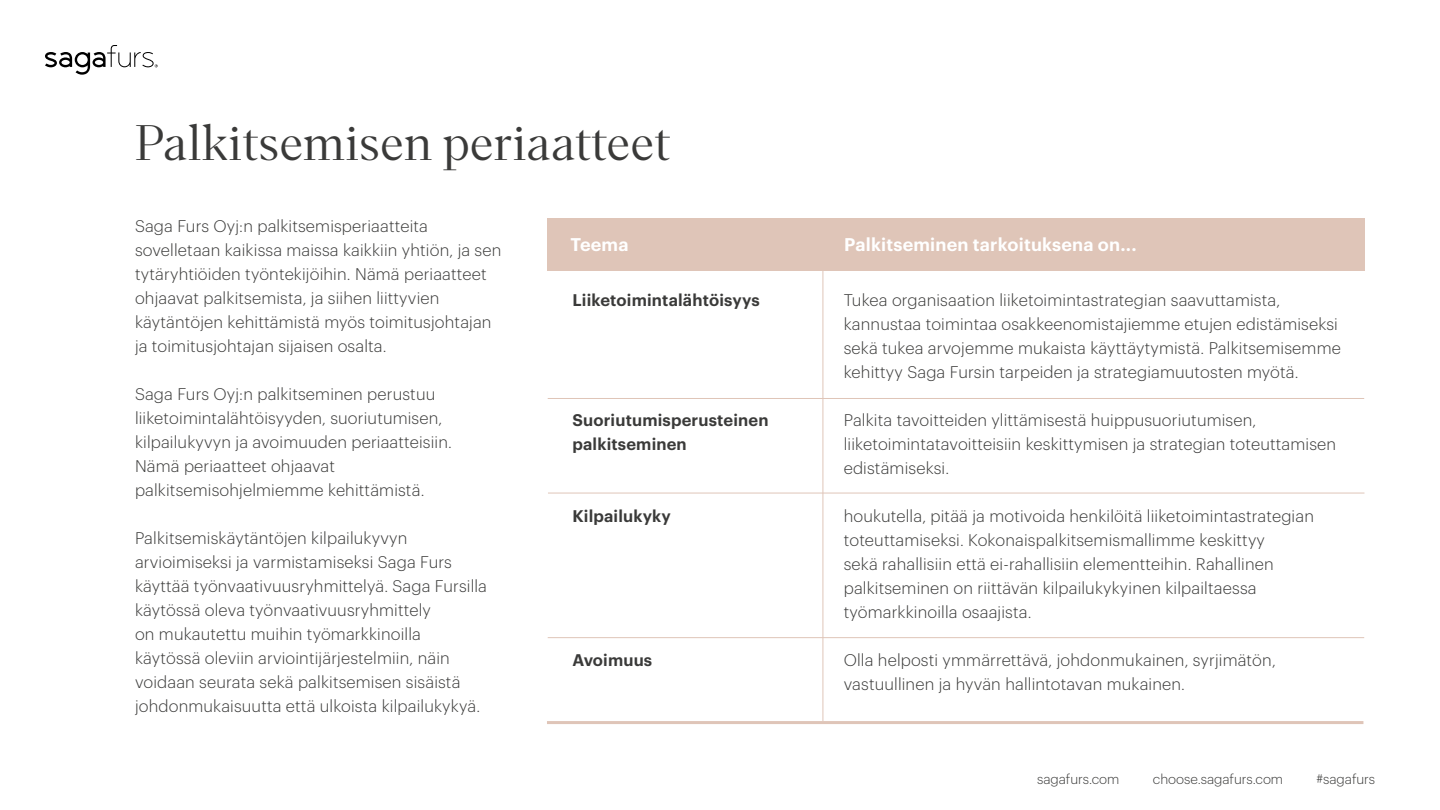
<style>
.page{position:relative;width:1440px;height:810px;background:#fff}
.page>*{position:absolute;margin:0;border:0;box-sizing:border-box;transform-origin:0 0}
.t1{font:300 48.75px "Para Supreme";letter-spacing:.01em;color:#3a3a39}
.t2{font:600 18px "Graphik";letter-spacing:.01em;color:#fff}
.t3{font:300 16.5px/24px "Graphik";letter-spacing:.01em;color:#3a3a39}
.t4{font:600 16.5px/24px "Graphik";letter-spacing:.01em;color:#3a3a39}
.t5{font:300 13.5px "Graphik";color:#3a3a39}
</style>
<div class="page">
<svg style="left:45px;top:45px;width:113px;height:30px"></svg>
<div style="left:547px;top:218px;width:817px;height:52px;background:#dfc5b8"></div>
<hr style="left:823px;top:270px;width:1px;height:451px;background:#dfc5b8">
<hr style="left:547px;top:721px;width:816px;height:3px;background:#dfc5b8">
<hr style="left:548px;top:398px;width:816px;height:1px;background:#dfc5b8">
<hr style="left:548px;top:493px;width:816px;height:1px;background:#dfc5b8">
<hr style="left:548px;top:637px;width:816px;height:1px;background:#dfc5b8">
<h1 class="t1" style="left:135px;top:108px;width:537px">Palkitsemisen periaatteet</h1>
<p class="t3" style="left:135px;top:213px;width:368px">Saga Furs Oyj:n palkitsemisperiaatteita sovelletaan kaikissa maissa kaikkiin yhtiön, ja sen tytäryhtiöiden työntekijöihin. Nämä periaatteet ohjaavat palkitsemista, ja siihen liittyvien käytäntöjen kehittämistä myös toimitusjohtajan ja toimitusjohtajan sijaisen osalta.</p>
<p class="t3" style="left:135px;top:381px;width:319px">Saga Furs Oyj:n palkitseminen perustuu liiketoimintalähtöisyyden, suoriutumisen, kilpailukyvyn ja avoimuuden periaatteisiin.<br>Nämä periaatteet ohjaavat palkitsemisohjelmiemme kehittämistä.</p>
<p class="t3" style="left:135px;top:525px;width:354px">Palkitsemiskäytäntöjen kilpailukyvyn arvioimiseksi ja varmistamiseksi Saga Furs käyttää työnvaativuusryhmittelyä. Saga Fursilla käytössä oleva työnvaativuusryhmittely<br>on mukautettu muihin työmarkkinoilla käytössä oleviin arviointijärjestelmiin, näin voidaan seurata sekä palkitsemisen sisäistä johdonmukaisuutta että ulkoista kilpailukykyä.</p>
<p class="t2" style="left:571px;top:231px;width:60px">Teema</p>
<p class="t2" style="left:844px;top:231px;width:294px">Palkitseminen tarkoituksena on...</p>
<p class="t4" style="left:572px;top:286px;width:189px">Liiketoimintalähtöisyys</p>
<p class="t4" style="left:572px;top:406px;width:198px">Suoriutumisperusteinen palkitseminen</p>
<p class="t4" style="left:572px;top:502px;width:100px">Kilpailukyky</p>
<p class="t4" style="left:572px;top:646px;width:81px">Avoimuus</p>
<p class="t3" style="left:844px;top:286px;width:499px">Tukea organisaation liiketoimintastrategian saavuttamista, kannustaa toimintaa osakkeenomistajiemme etujen edistämiseksi sekä tukea arvojemme mukaista käyttäytymistä. Palkitsemisemme kehittyy Saga Fursin tarpeiden ja strategiamuutosten myötä.</p>
<p class="t3" style="left:844px;top:406px;width:494px">Palkita tavoitteiden ylittämisestä huippusuoriutumisen, liiketoimintatavoitteisiin keskittymisen ja strategian toteuttamisen edistämiseksi.</p>
<p class="t3" style="left:844px;top:502px;width:472px">houkutella, pitää ja motivoida henkilöitä liiketoimintastrategian toteuttamiseksi. Kokonaispalkitsemismallimme keskittyy<br>sekä rahallisiin että ei-rahallisiin elementteihin. Rahallinen palkitseminen on riittävän kilpailukykyinen kilpailtaessa työmarkkinoilla osaajista.</p>
<p class="t3" style="left:844px;top:646px;width:434px">Olla helposti ymmärrettävä, johdonmukainen, syrjimätön, vastuullinen ja hyvän hallintotavan mukainen.</p>
<p class="t5" style="left:1037px;top:769px;width:84px">sagafurs.com</p>
<p class="t5" style="left:1153px;top:769px;width:132px">choose.sagafurs.com</p>
<p class="t5" style="left:1317px;top:769px;width:60px">#sagafurs</p>
</div>
